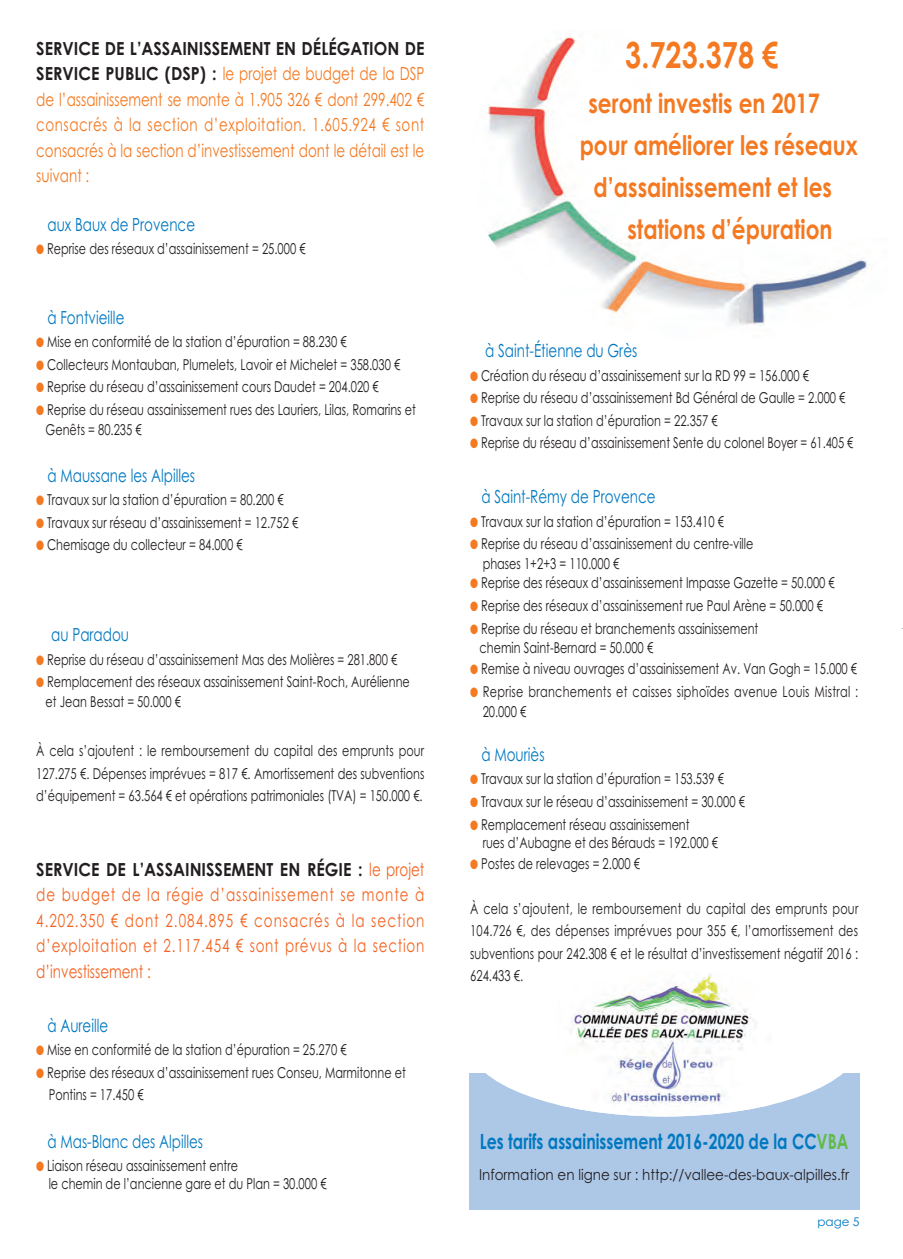
<style>
.page{position:relative;width:903px;height:1259px;background:#fff}
.page>*{position:absolute;margin:0;border:0;box-sizing:border-box;transform-origin:0 0}
.t1{font:700 36px "Century Gothic";color:#f47921;scale:.8 1}
.t2{font:700 27px "Century Gothic";color:#f47921;scale:.8 1}
.t3{font:700 21px "Century Gothic";color:#0078c0;scale:.75 1}
.t4{font:18px/25.5px "Century Gothic";color:#f47921;text-align:justify;scale:.75 1}
.t5{font:18px/25.5px "Century Gothic";letter-spacing:.07em;color:#f36421;text-align:justify;scale:.75 1}
.t6{font:18px "Century Gothic";color:#0078c0;scale:.75 1}
.t7{font:15px/22.5px "Century Gothic";color:#231f20;scale:.75 1}
.t8{font:15px/19.6px "Century Gothic";letter-spacing:.025em;color:#231f20;scale:.75 1}
.t9{font:15px "Century Gothic";color:#231f20;scale:.74 1}
.t10{font:15px "Century Gothic";color:#231f20;scale:.9 1}
.t11{font:12px "Century Gothic";color:#0078c0}
.s1{font-weight:700;color:#231f20}
.s2{color:#f47921}
.s3{color:#60bb46}
</style>
<div class="page">
<img style="left:486px;top:37px;width:384px;height:289px">
<div style="left:469px;top:1072px;width:391px;height:137px;background:#adc7e7"></div>
<div style="left:469px;top:970px;width:391px;height:146px;background:#fff;border-radius:50%"></div>
<img style="left:558px;top:974px;width:213px;height:142px">
<hr style="left:902px;top:607px;width:1px;height:42px;background:#000">
<p class="t4" style="left:36px;top:36px;width:519px"><span class="s1">SeRVICe de L’ASSAINISSeMeNt eN dÉLÉgAtION de SeRVICe puBLIC (dSp) :</span> le projet de budget de la Dsp de l’assainissement se monte à 1.905 326 € dont 299.402 € consacrés à la section d’exploitation. 1.605.924 € sont consacrés à la section d’investissement dont le détail est le suivant :</p>
<p class="t6" style="left:47px;top:214px;width:198px">aux baux de provence</p>
<p class="t7" style="left:36px;top:237px;width:361px"><span class="s2">●</span> reprise des réseaux d’assainissement = 25.000 €</p>
<p class="t6" style="left:47px;top:307px;width:104px">à Fontvieille</p>
<p class="t7" style="left:36px;top:330px;width:415px"><span class="s2">●</span> mise en conformité de la station d’épuration = 88.230 €</p>
<p class="t7" style="left:36px;top:353px;width:487px"><span class="s2">●</span> collecteurs montauban, plumelets, Lavoir et michelet = 358.030 €</p>
<p class="t7" style="left:36px;top:376px;width:458px"><span class="s2">●</span> reprise du réseau d’assainissement cours Daudet = 204.020 €</p>
<p class="t7" style="left:46px;top:400px;width:495px;line-height:19.6px;text-indent:-9px"><span class="s2">●</span> reprise du réseau assainissement rues des Lauriers, Lilas, romarins et genêts = 80.235 €</p>
<p class="t6" style="left:47px;top:465px;width:198px">à maussane les alpilles</p>
<p class="t7" style="left:36px;top:488px;width:332px"><span class="s2">●</span> travaux sur la station d’épuration = 80.200 €</p>
<p class="t7" style="left:36px;top:511px;width:351px"><span class="s2">●</span> travaux sur réseau d’assainissement = 12.752 €</p>
<p class="t7" style="left:36px;top:533px;width:277px"><span class="s2">●</span> chemisage du collecteur = 84.000 €</p>
<p class="t6" style="left:51px;top:624px;width:105px">au paradou</p>
<p class="t7" style="left:36px;top:648px;width:483px"><span class="s2">●</span> reprise du réseau d’assainissement mas des molières = 281.800 €</p>
<p class="t7" style="left:46px;top:672px;width:487px;line-height:19.6px;text-indent:-9px"><span class="s2">●</span> remplacement des réseaux assainissement saint-roch, aurélienne et Jean bessat = 50.000 €</p>
<p class="t7" style="left:36px;top:739px;width:519px;text-align:justify">À cela s’ajoutent : le remboursement du capital des emprunts pour 127.275 €. Dépenses imprévues = 817 €. amortissement des subventions d’équipement = 63.564 € et opérations patrimoniales (tva) = 150.000 €.</p>
<p class="t5" style="left:36px;top:856px;width:519px"><span class="s1">SeRVICe de L’ASSAINISSeMeNt eN RÉgIe :</span> le projet de budget de la régie d’assainissement se monte à 4.202.350 € dont 2.084.895 € consacrés à la section d’exploitation et 2.117.454 € sont prévus à la section d’investissement :</p>
<p class="t6" style="left:47px;top:1014px;width:83px">à aureille</p>
<p class="t7" style="left:36px;top:1038px;width:415px"><span class="s2">●</span> mise en conformité de la station d’épuration = 25.270 €</p>
<p class="t7" style="left:49px;top:1060px;width:478px;text-indent:-12px"><span class="s2">●</span> reprise des réseaux d’assainissement rues conseu, marmitonne et pontins = 17.450 €</p>
<p class="t6" style="left:47px;top:1130px;width:209px">à mas-blanc des alpilles</p>
<p class="t7" style="left:49px;top:1156px;width:372px;line-height:18.1px;text-indent:-12px"><span class="s2">●</span> Liaison réseau assainissement entre<br>le chemin de l’ancienne gare et du plan = 30.000 €</p>
<h1 class="t1" style="left:625px;top:35px;width:193px">3.723.378 €</h1>
<h2 class="t2" style="left:588px;top:88px;width:291px">seront investis en 2017</h2>
<h2 class="t2" style="left:580px;top:130px;width:349px">pour améliorer les réseaux</h2>
<h2 class="t2" style="left:594px;top:172px;width:300px">d’assainissement et les</h2>
<h2 class="t2" style="left:627px;top:214px;width:258px">stations d’épuration</h2>
<p class="t6" style="left:485px;top:340px;width:204px">à saint-étienne du grès</p>
<p class="t7" style="left:470px;top:364px;width:453px"><span class="s2">●</span> création du réseau d’assainissement sur la rD 99 = 156.000 €</p>
<p class="t7" style="left:470px;top:386px;width:502px"><span class="s2">●</span> reprise du réseau d’assainissement bd général de gaulle = 2.000 €</p>
<p class="t7" style="left:470px;top:409px;width:332px"><span class="s2">●</span> travaux sur la station d’épuration = 22.357 €</p>
<p class="t9" style="left:470px;top:434px;width:519px"><span class="s2">●</span> reprise du réseau d’assainissement sente du colonel boyer = 61.405 €</p>
<p class="t6" style="left:481px;top:486px;width:234px">à saint-rémy de provence</p>
<p class="t7" style="left:470px;top:510px;width:340px"><span class="s2">●</span> travaux sur la station d’épuration = 153.410 €</p>
<p class="t7" style="left:483px;top:534px;width:363px;line-height:19.6px;text-indent:-12px"><span class="s2">●</span> reprise du réseau d’assainissement du centre-ville phases 1+2+3 = 110.000 €</p>
<p class="t7" style="left:470px;top:572px;width:488px"><span class="s2">●</span> reprise des réseaux d’assainissement impasse gazette = 50.000 €</p>
<p class="t7" style="left:470px;top:594px;width:472px"><span class="s2">●</span> reprise des réseaux d’assainissement rue paul arène = 50.000 €</p>
<p class="t7" style="left:480px;top:618px;width:373px;line-height:19.6px;text-indent:-9px"><span class="s2">●</span> reprise du réseau et branchements assainissement chemin saint-bernard = 50.000 €</p>
<p class="t7" style="left:470px;top:657px;width:517px"><span class="s2">●</span> remise à niveau ouvrages d’assainissement av. van gogh = 15.000 €</p>
<p class="t8" style="left:483px;top:681px;width:502px;text-indent:-12px"><span class="s2">●</span> reprise branchements et caisses siphoïdes avenue Louis mistral :<br>20.000 €</p>
<p class="t6" style="left:481px;top:744px;width:86px">à mouriès</p>
<p class="t7" style="left:470px;top:767px;width:340px"><span class="s2">●</span> travaux sur la station d’épuration = 153.539 €</p>
<p class="t7" style="left:470px;top:790px;width:368px"><span class="s2">●</span> travaux sur le réseau d’assainissement = 30.000 €</p>
<p class="t7" style="left:483px;top:815px;width:315px;line-height:18.1px;text-indent:-12px"><span class="s2">●</span> remplacement réseau assainissement<br>rues d’aubagne et des bérauds = 192.000 €</p>
<p class="t7" style="left:470px;top:852px;width:228px"><span class="s2">●</span> postes de relevages = 2.000 €</p>
<p class="t7" style="left:470px;top:897px;width:519px;text-align:justify">À cela s’ajoutent, le remboursement du capital des emprunts pour 104.726 €, des dépenses imprévues pour 355 €, l’amortissement des subventions pour 242.308 € et le résultat d’investissement négatif 2016 :<br>624.433 €.</p>
<h3 class="t3" style="left:480px;top:1128px;width:493px">Les tarifs assainissement 2016-2020 de la CC<span class="s3">VBA</span></h3>
<p class="t10" style="left:479px;top:1165px;width:413px">information en ligne sur : http://vallee-des-baux-alpilles.fr</p>
<p class="t11" style="left:817px;top:1214px;width:44px">page 5</p>
</div>
